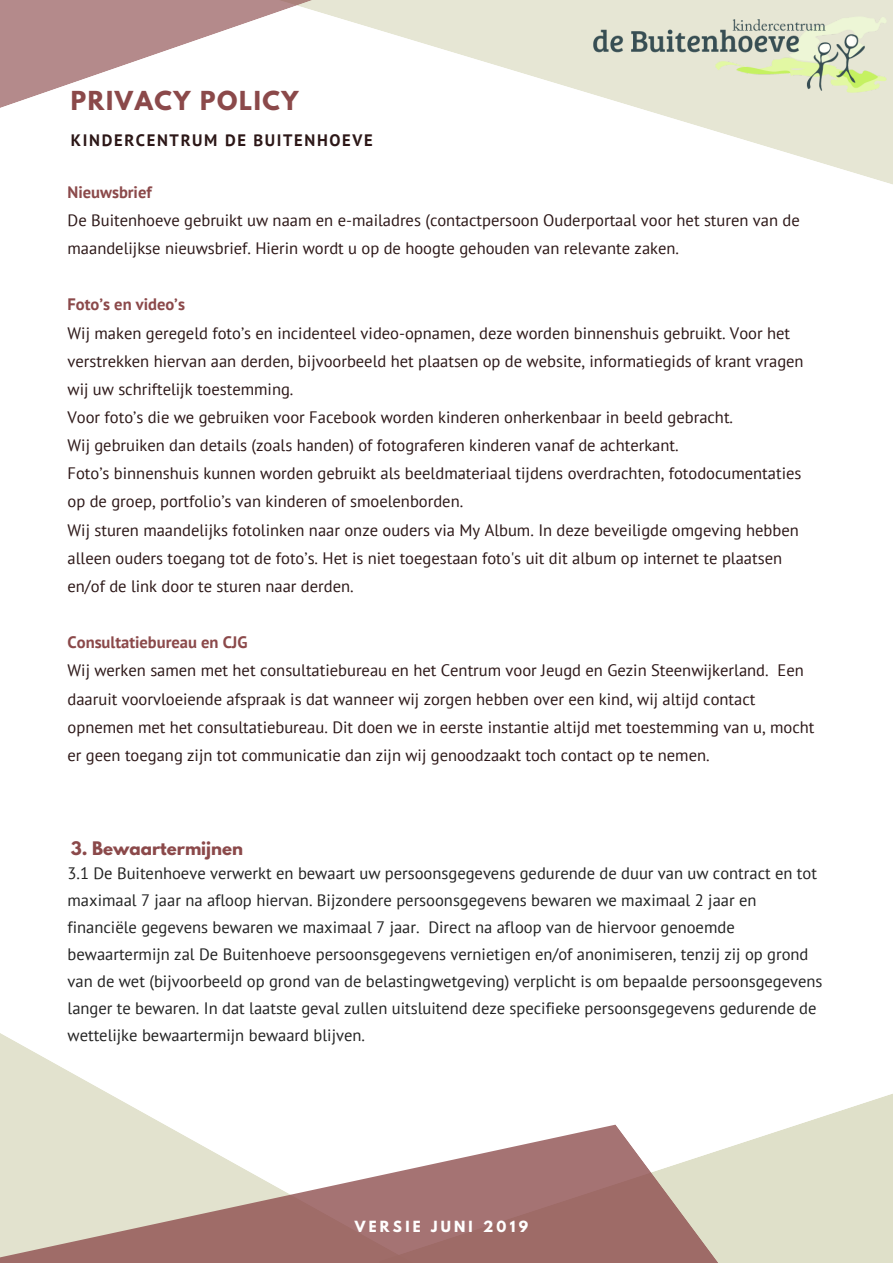
<style>
.page{position:relative;width:893px;height:1263px;background:#fff}
.page>*{position:absolute;margin:0;border:0;box-sizing:border-box;transform-origin:0 0}
.t1{font:700 23.25px "League Spartan";letter-spacing:.07em;color:#8b494a}
.t2{font:16.5px/28.2px "PT Sans";color:#2c1717}
.t3{font:16.5px/27px "PT Sans";color:#222}
.t4{font:700 16.5px "PT Sans";color:#8b494a}
.t5{font:700 16.5px "PT Sans";letter-spacing:.1em;color:#2c1717}
.t6{font:700 16.5px "League Spartan";color:#8b494a}
.t7{font:700 13.65px "League Spartan";letter-spacing:.24em;color:#fff}
</style>
<div class="page">
<svg style="left:720px;top:1094px;width:173px;height:169px;fill:#dfe0c9"></svg>
<svg style="left:0;top:1033px;width:720px;height:230px"></svg>
<svg style="left:313px;top:0;width:580px;height:185px"></svg>
<svg style="left:0;top:0;width:313px;height:108px"></svg>
<img style="left:592px;top:17px;width:295px;height:76px">
<h1 class="t1" style="left:71px;top:89px;width:229px">PRIVACY POLICY</h1>
<p class="t5" style="left:71px;top:130px;width:303px">KINDERCENTRUM DE BUITENHOEVE</p>
<p class="t4" style="left:68px;top:181px;width:86px">Nieuwsbrief</p>
<p class="t2" style="left:68px;top:206px;width:734px">De Buitenhoeve gebruikt uw naam en e-mailadres (contactpersoon Ouderportaal voor het sturen van de maandelijkse nieuwsbrief. Hierin wordt u op de hoogte gehouden van relevante zaken.</p>
<p class="t4" style="left:68px;top:294px;width:119px">Foto’s en video’s</p>
<p class="t2" style="left:68px;top:318px;width:738px">Wij maken geregeld foto’s en incidenteel video-opnamen, deze worden binnenshuis gebruikt. Voor het verstrekken hiervan aan derden, bijvoorbeeld het plaatsen op de website, informatiegids of krant vragen wij uw schriftelijk toestemming.<br>Voor foto’s die we gebruiken voor Facebook worden kinderen onherkenbaar in beeld gebracht.<br>Wij gebruiken dan details (zoals handen) of fotograferen kinderen vanaf de achterkant.<br>Foto’s binnenshuis kunnen worden gebruikt als beeldmateriaal tijdens overdrachten, fotodocumentaties op de groep, portfolio’s van kinderen of smoelenborden.<br>Wij sturen maandelijks fotolinken naar onze ouders via My Album. In deze beveiligde omgeving hebben alleen ouders toegang tot de foto’s. Het is niet toegestaan foto's uit dit album op internet te plaatsen en/of de link door te sturen naar derden.</p>
<p class="t4" style="left:68px;top:631px;width:181px">Consultatiebureau en CJG</p>
<p class="t2" style="left:68px;top:656px;width:748px">Wij werken samen met het consultatiebureau en het Centrum voor Jeugd en Gezin Steenwijkerland. Een daaruit voorvloeiende afspraak is dat wanneer wij zorgen hebben over een kind, wij altijd contact opnemen met het consultatiebureau. Dit doen we in eerste instantie altijd met toestemming van u, mocht er geen toegang zijn tot communicatie dan zijn wij genoodzaakt toch contact op te nemen.</p>
<p class="t6" style="left:71px;top:840px;width:174px">3. Bewaartermijnen</p>
<p class="t3" style="left:68px;top:860px;width:756px">3.1 De Buitenhoeve verwerkt en bewaart uw persoonsgegevens gedurende de duur van uw contract en tot maximaal 7 jaar na afloop hiervan. Bijzondere persoonsgegevens bewaren we maximaal 2 jaar en financiële gegevens bewaren we maximaal 7 jaar. Direct na afloop van de hiervoor genoemde bewaartermijn zal De Buitenhoeve persoonsgegevens vernietigen en/of anonimiseren, tenzij zij op grond van de wet (bijvoorbeeld op grond van de belastingwetgeving) verplicht is om bepaalde persoonsgegevens langer te bewaren. In dat laatste geval zullen uitsluitend deze specifieke persoonsgegevens gedurende de wettelijke bewaartermijn bewaard blijven.</p>
<p class="t7" style="left:355px;top:1219px;width:175px">VERSIE JUNI 2019</p>
</div>
